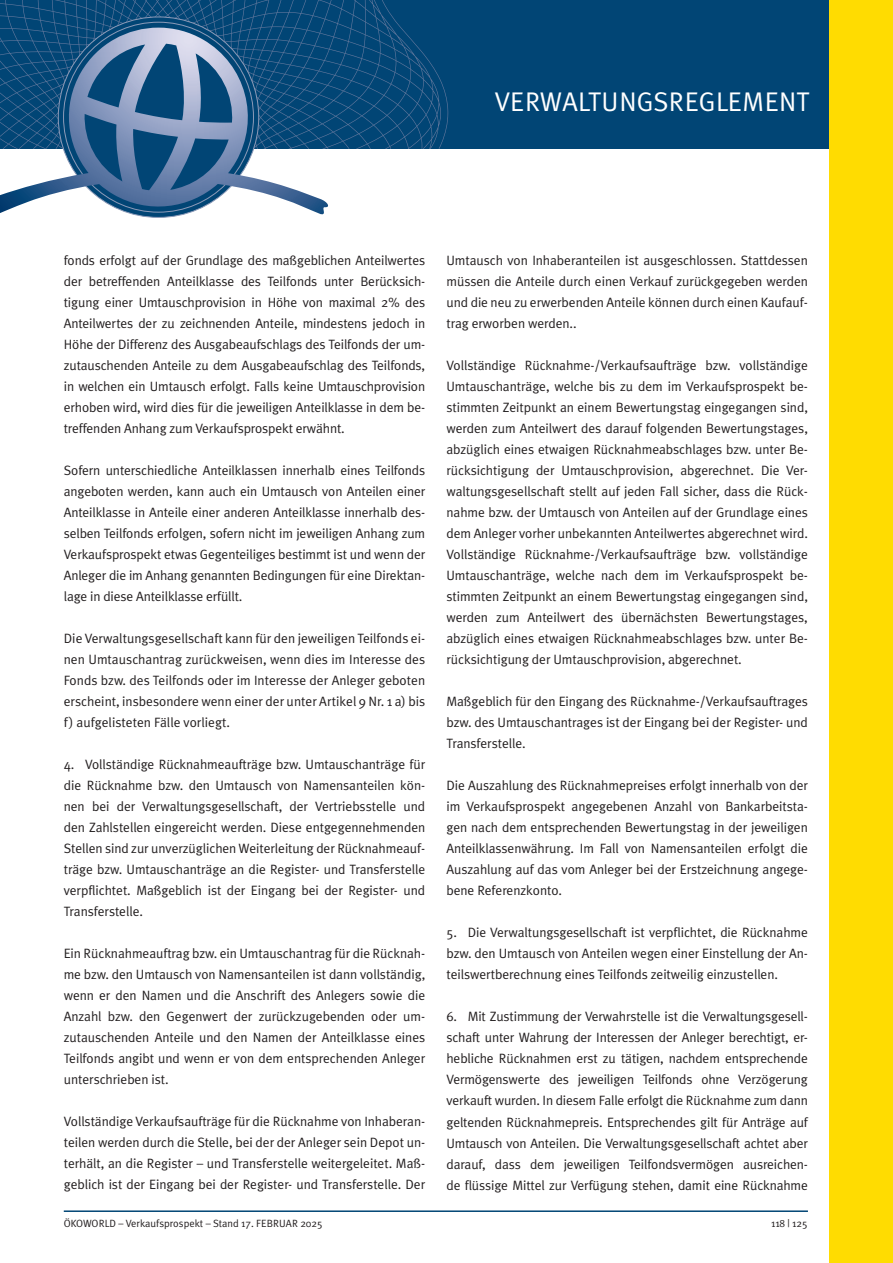
<style>
.page{position:relative;width:893px;height:1263px;background:#fff}
.page>*{position:absolute;margin:0;border:0;box-sizing:border-box;transform-origin:0 0}
.t1{font:27px "Meta Plus Normal";letter-spacing:.005em;color:#fff}
.t2{font:13.5px/21px "Meta Plus Normal";letter-spacing:-.005em;color:#231f20;text-align:justify}
.t3{font:10.5px "Meta Plus Normal";color:#231f20}
</style>
<div class="page">
<div style="left:0;top:0;width:893px;height:149px;background:#014575"></div>
<svg style="left:0;top:0;width:448px;height:149px"></svg>
<svg style="left:0;top:28px;width:331px;height:187px"></svg>
<div style="left:829px;top:0;width:64px;height:1263px;background:#ffdc01"></div>
<hr style="left:64px;top:1210px;width:744px;height:2px;background:#014575">
<h1 class="t1" style="left:495px;top:86px;width:316px">VERWALTUNGSREGLEMENT</h1>
<p class="t2" style="left:64px;top:250px;width:363px">fonds erfolgt auf der Grundlage des maßgeblichen Anteilwertes der betreffenden Anteilklasse des Teilfonds unter Berücksich&shy;tigung einer Umtauschprovision in Höhe von maximal 2% des Anteilwertes der zu zeichnenden Anteile, mindestens jedoch in Höhe der Differenz des Ausgabeaufschlags des Teilfonds der um&shy;zutauschenden Anteile zu dem Ausgabeaufschlag des Teilfonds, in welchen ein Umtausch erfolgt. Falls keine Umtauschprovision erhoben wird, wird dies für die jeweiligen Anteilklasse in dem be&shy;treffenden Anhang zum Verkaufsprospekt erwähnt.</p>
<p class="t2" style="left:64px;top:460px;width:363px">Sofern unterschiedliche Anteilklassen innerhalb eines Teilfonds angeboten werden, kann auch ein Umtausch von Anteilen einer Anteilklasse in Anteile einer anderen Anteilklasse innerhalb des&shy;selben Teilfonds erfolgen, sofern nicht im jeweiligen Anhang zum Verkaufsprospekt etwas Gegenteiliges bestimmt ist und wenn der Anleger die im Anhang genannten Bedingungen für eine Direktan&shy;lage in diese Anteilklasse erfüllt.</p>
<p class="t2" style="left:64px;top:628px;width:363px">Die Verwaltungsgesellschaft kann für den jeweiligen Teilfonds ei&shy;nen Umtauschantrag zurückweisen, wenn dies im Interesse des Fonds bzw. des Teilfonds oder im Interesse der Anleger geboten erscheint, insbesondere wenn einer der unter Artikel 9 Nr. 1 a) bis f) aufgelisteten Fälle vorliegt.</p>
<p class="t2" style="left:64px;top:754px;width:363px">4. Vollständige Rücknahmeaufträge bzw. Umtauschanträge für die Rücknahme bzw. den Umtausch von Namensanteilen kön&shy;nen bei der Verwaltungsgesellschaft, der Vertriebsstelle und den Zahlstellen eingereicht werden. Diese entgegennehmenden Stellen sind zur unverzüglichen Weiterleitung der Rücknahmeauf&shy;träge bzw. Umtauschanträge an die Register- und Transferstelle verpflichtet. Maßgeblich ist der Eingang bei der Register- und Transferstelle.</p>
<p class="t2" style="left:64px;top:943px;width:363px">Ein Rücknahmeauftrag bzw. ein Umtauschantrag für die Rücknah&shy;me bzw. den Umtausch von Namensanteilen ist dann vollständig, wenn er den Namen und die Anschrift des Anlegers sowie die Anzahl bzw. den Gegenwert der zurückzugebenden oder um&shy;zutauschenden Anteile und den Namen der Anteilklasse eines Teilfonds angibt und wenn er von dem entsprechenden Anleger unterschrieben ist.</p>
<p class="t2" style="left:64px;top:1111px;width:363px">Vollständige Verkaufsaufträge für die Rücknahme von Inhaberan&shy;teilen werden durch die Stelle, bei der der Anleger sein Depot un&shy;terhält, an die Register – und Transferstelle weitergeleitet. Maß&shy;geblich ist der Eingang bei der Register- und Transferstelle. Der</p>
<p class="t2" style="left:446px;top:250px;width:363px">Umtausch von Inhaberanteilen ist ausgeschlossen. Stattdessen müssen die Anteile durch einen Verkauf zurückgegeben werden und die neu zu erwerbenden Anteile können durch einen Kaufauf&shy;trag erworben werden..</p>
<p class="t2" style="left:446px;top:355px;width:363px">Vollständige Rücknahme-/Verkaufsaufträge bzw. vollständige Umtauschanträge, welche bis zu dem im Verkaufsprospekt be&shy;stimmten Zeitpunkt an einem Bewertungstag eingegangen sind, werden zum Anteilwert des darauf folgenden Bewertungstages, abzüglich eines etwaigen Rücknahmeabschlages bzw. unter Be&shy;rücksichtigung der Umtauschprovision, abgerechnet. Die Ver&shy;waltungsgesellschaft stellt auf jeden Fall sicher, dass die Rück&shy;nahme bzw. der Umtausch von Anteilen auf der Grundlage eines dem Anleger vorher unbekannten Anteilwertes abgerechnet wird.<br>Vollständige Rücknahme-/Verkaufsaufträge bzw. vollständige Umtauschanträge, welche nach dem im Verkaufsprospekt be&shy;stimmten Zeitpunkt an einem Bewertungstag eingegangen sind, werden zum Anteilwert des übernächsten Bewertungstages, abzüglich eines etwaigen Rücknahmeabschlages bzw. unter Be&shy;rücksichtigung der Umtauschprovision, abgerechnet.</p>
<p class="t2" style="left:446px;top:691px;width:363px">Maßgeblich für den Eingang des Rücknahme-/Verkaufsauftrages bzw. des Umtauschantrages ist der Eingang bei der Register- und Transferstelle.</p>
<p class="t2" style="left:446px;top:775px;width:363px">Die Auszahlung des Rücknahmepreises erfolgt innerhalb von der im Verkaufsprospekt angegebenen Anzahl von Bankarbeitsta&shy;gen nach dem entsprechenden Bewertungstag in der jeweiligen Anteilklassenwährung. Im Fall von Namensanteilen erfolgt die Auszahlung auf das vom Anleger bei der Erstzeichnung angege&shy;bene Referenzkonto.</p>
<p class="t2" style="left:446px;top:922px;width:363px">5. Die Verwaltungsgesellschaft ist verpflichtet, die Rücknahme bzw. den Umtausch von Anteilen wegen einer Einstellung der An&shy;teilswertberechnung eines Teilfonds zeitweilig einzustellen.</p>
<p class="t2" style="left:446px;top:1006px;width:363px">6. Mit Zustimmung der Verwahrstelle ist die Verwaltungsgesell&shy;schaft unter Wahrung der Interessen der Anleger berechtigt, er&shy;hebliche Rücknahmen erst zu tätigen, nachdem entsprechende Vermögenswerte des jeweiligen Teilfonds ohne Verzögerung verkauft wurden. In diesem Falle erfolgt die Rücknahme zum dann geltenden Rücknahmepreis. Entsprechendes gilt für Anträge auf Umtausch von Anteilen. Die Verwaltungsgesellschaft achtet aber darauf, dass dem jeweiligen Teilfondsvermögen ausreichen&shy;de flüssige Mittel zur Verfügung stehen, damit eine Rücknahme</p>
<p class="t3" style="left:64px;top:1217px;width:261px">ÖKOWORLD – Verkaufsprospekt – Stand 17. FEBRUAR 2025</p>
<p class="t3" style="left:771px;top:1217px;width:38px">118 | 125</p>
</div>
